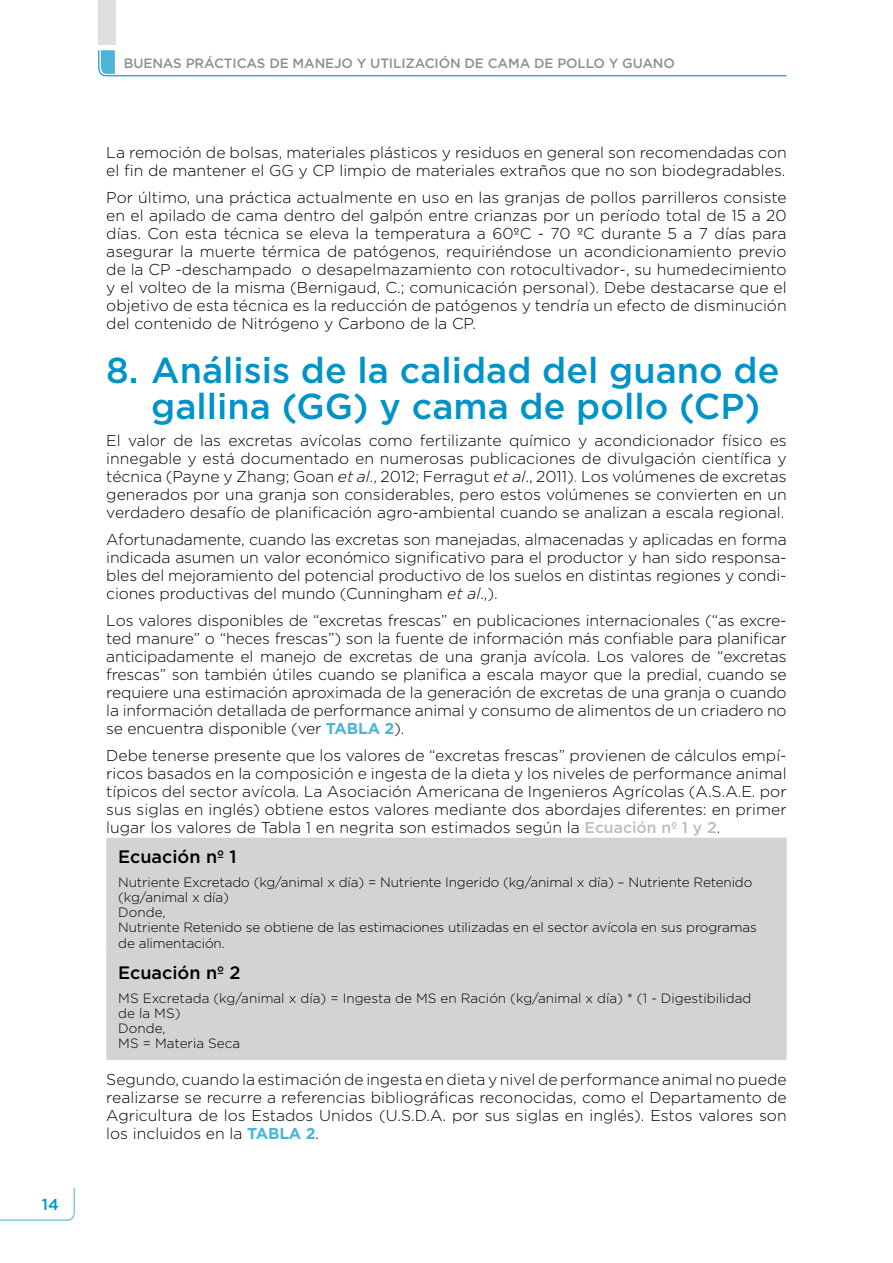
<style>
.page{position:relative;width:893px;height:1263px;background:#fff}
.page>*{position:absolute;margin:0;border:0;box-sizing:border-box;transform-origin:0 0}
.t1{font:500 36px/36px "Gotham";color:#0093c9}
.t2{font:500 18px "Gotham";color:#000}
.t3{font:300 15.75px/18px "Gotham";color:#000;text-align:justify}
.t4{font:500 15.75px "Gotham";color:#0093c9}
.t5{font:300 13.5px/15.3px "Gotham";letter-spacing:-.01em;color:#000}
.t6{font:500 13.5px "Gotham";letter-spacing:-.01em;color:#8e9193}
.s1{font-style:italic}
.s2{color:#ff2b06}
.s3{font-weight:700;color:#4db4d9}
.s4{font-weight:500;color:#babcbe}
</style>
<div class="page">
<svg style="left:0;top:1188px;width:75px;height:33px"></svg>
<svg style="left:98px;top:50px;width:689px;height:27px"></svg>
<div style="left:98px;top:0;width:17px;height:45px;background:#dedfe0"></div>
<div style="left:106px;top:838px;width:681px;height:109px;background:#d1d3d4"></div>
<div style="left:106px;top:944px;width:681px;height:116px;background:#d1d3d4"></div>
<p class="t4" style="left:42px;top:1194px;width:18px">14</p>
<p class="t6" style="left:124px;top:54px;width:553px">Buenas Prácticas de Manejo y Utilización de Cama de Pollo y Guano</p>
<p class="t3" style="left:106px;top:143px;width:682px">La remoción de bolsas, materiales plásticos y residuos en general son recomendadas con el fin de mantener el GG y CP limpio de materiales extraños que no son biodegradables.</p>
<p class="t3" style="left:106px;top:188px;width:682px">Por último, una práctica actualmente en uso en las granjas de pollos parrilleros consiste en el apilado de cama dentro del galpón entre crianzas por un período total de 15 a 20 días. Con esta técnica se eleva la temperatura a 60ºC - 70 ºC durante 5 a 7 días para asegurar la muerte térmica de patógenos, requiriéndose un acondicionamiento previo de la CP -deschampado o desapelmazamiento con rotocultivador-, su humedecimiento y el volteo de la misma (Bernigaud, C.; comunicación personal). Debe destacarse que el objetivo de esta técnica es la reducción de patógenos y tendría un efecto de disminución del contenido de Nitrógeno y Carbono de la CP.</p>
<h1 class="t1" style="left:151px;top:351px;width:630px;text-indent:-45px">8. Análisis de la calidad del guano de gallina (GG) y cama de pollo (CP)</h1>
<p class="t3" style="left:106px;top:431px;width:682px">El valor de las excretas avícolas como fertilizante químico y acondicionador físico es innegable y está documentado en numerosas publicaciones de divulgación científica y técnica (Payne y Zhang; Goan <span class="s1">et al</span>., 2012; Ferragut <span class="s1">et al</span>., 2011)<span class="s2">.</span> Los volúmenes de excretas generados por una granja son considerables, pero estos volúmenes se convierten en un verdadero desafío de planificación agro-ambiental cuando se analizan a escala regional.</p>
<p class="t3" style="left:106px;top:530px;width:682px">Afortunadamente, cuando las excretas son manejadas, almacenadas y aplicadas en forma indicada asumen un valor económico significativo para el productor y han sido responsa&shy;bles del mejoramiento del potencial productivo de los suelos en distintas regiones y condi&shy;ciones productivas del mundo (Cunningham <span class="s1">et al</span>.,).</p>
<p class="t3" style="left:106px;top:611px;width:682px">Los valores disponibles de “excretas frescas” en publicaciones internacionales (“as excre&shy;ted manure” o “heces frescas”) son la fuente de información más confiable para planificar anticipadamente el manejo de excretas de una granja avícola. Los valores de “excretas frescas” son también útiles cuando se planifica a escala mayor que la predial, cuando se requiere una estimación aproximada de la generación de excretas de una granja o cuando la información detallada de performance animal y consumo de alimentos de un criadero no se encuentra disponible (ver <span class="s3">TABLA 2</span>).</p>
<p class="t3" style="left:106px;top:746px;width:682px">Debe tenerse presente que los valores de “excretas frescas” provienen de cálculos empí&shy;ricos basados en la composición e ingesta de la dieta y los niveles de performance animal típicos del sector avícola. La Asociación Americana de I ngenieros Agrícolas (A.S.A.E. por sus siglas en inglés) obtiene estos valores mediante dos abordajes diferentes: en primer lugar los valores de Tabla 1 en negrita son estimados según la <span class="s4">Ecuación nº 1 y 2</span>.</p>
<p class="t2" style="left:118px;top:845px;width:120px">Ecuación nº 1</p>
<p class="t5" style="left:118px;top:874px;width:640px">Nutriente Excretado (kg/animal x día) = Nutriente I ngerido (kg/animal x día) – Nutriente Retenido (kg/animal x día)<br>Donde,<br>Nutriente Retenido se obtiene de las estimaciones utilizadas en el sector avícola en sus programas de alimentación.</p>
<p class="t2" style="left:118px;top:961px;width:124px">Ecuación nº 2</p>
<p class="t5" style="left:118px;top:990px;width:635px">MS Excretada (kg/animal x día) = I ngesta de MS en Ración (kg/animal x día) * (1 - Digestibilidad de la MS)<br>Donde,<br>MS = Materia Seca</p>
<p class="t3" style="left:106px;top:1070px;width:682px">Segundo, cuando la estimación de ingesta en dieta y nivel de performance animal no puede realizarse se recurre a referencias bibliográficas reconocidas, como el Departamento de Agricultura de los Estados U nidos (U.S.D.A. por sus siglas en inglés). Estos valores son los incluidos en la <span class="s3">TABLA 2</span>.</p>
</div>
